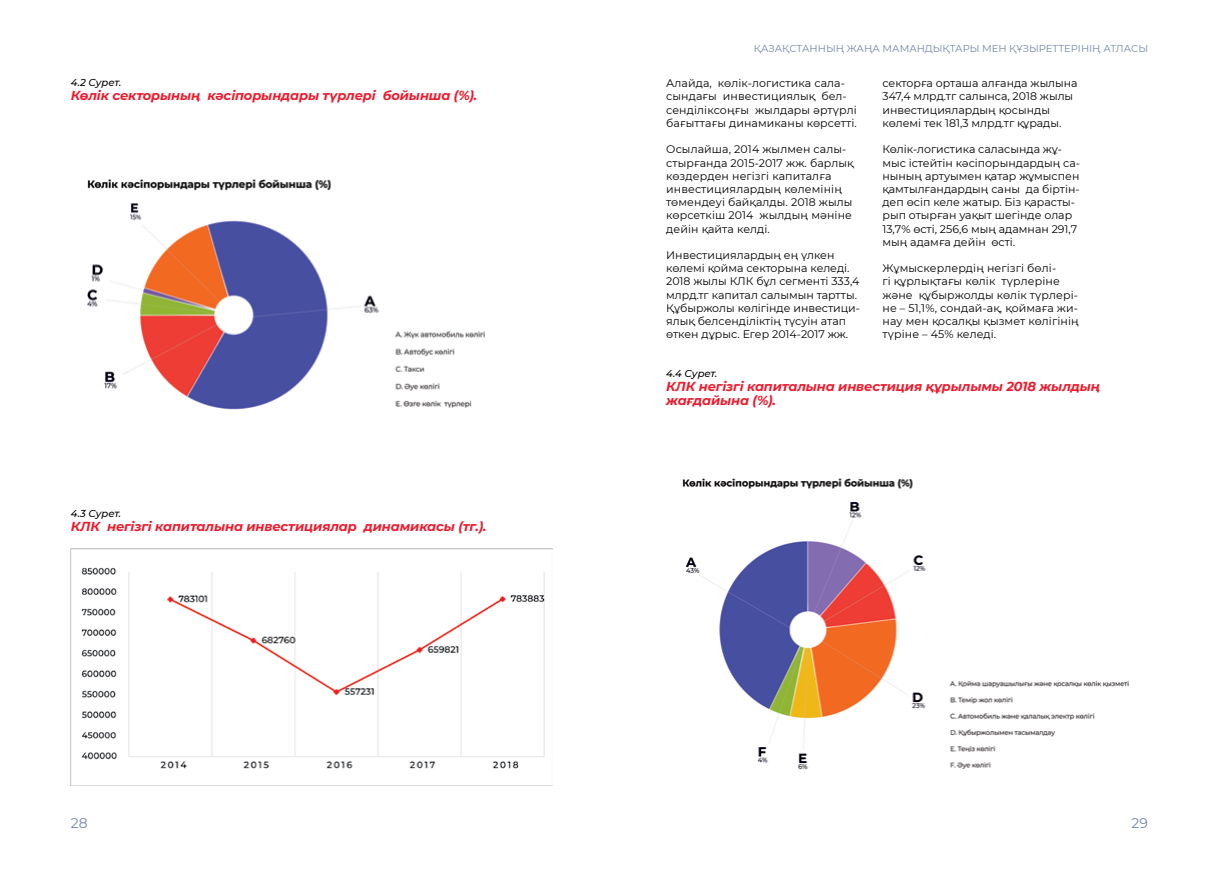
<style>
.page{position:relative;width:1219px;height:871px;background:#fff}
.page>*{position:absolute;margin:0;border:0;box-sizing:border-box;transform-origin:0 0}
.t1{font:14px "Montserrat";color:#7287ab}
.t2{font:italic 700 13px/14px "Montserrat";letter-spacing:-.01em;color:#ed1c2f}
.t3{font:11px/13.2px "Montserrat";color:#000}
.t4{font:10px "Montserrat";color:#7287ab}
.t5{font:italic 500 10px "Montserrat";color:#000}
</style>
<div class="page">
<img style="left:71px;top:548px;width:482px;height:237px">
<img style="left:87px;top:179px;width:398px;height:231px">
<img style="left:682px;top:478px;width:447px;height:292px">
<p class="t5" style="left:71px;top:76px;width:52px">4.2 Сурет.</p>
<p class="t2" style="left:71px;top:88px;width:408px">Көлік секторының кәсіпорындары түрлері бойынша (%).</p>
<p class="t5" style="left:71px;top:506px;width:52px">4.3 Сурет.</p>
<p class="t2" style="left:71px;top:518px;width:417px">КЛК негізгі капиталына инвестициялар динамикасы (тг.).</p>
<p class="t4" style="left:754px;top:42px;width:396px">ҚАЗАҚСТАННЫҢ ЖАҢА МАМАНДЫҚТАРЫ МЕН ҚҰЗЫРЕТТЕРІНІҢ АТЛАСЫ</p>
<p class="t3" style="left:666px;top:76px;width:192px">Алайда, көлік-логистика сала&shy;сындағы инвестициялық бел&shy;сенділіксоңғы жылдары әртүрлі бағыттағы динамиканы көрсетті.</p>
<p class="t3" style="left:666px;top:142px;width:189px">Осылайша, 2014 жылмен салы&shy;стырғанда 2015-2017 жж. барлық көздерден негізгі капиталға инвестициялардың көлемінің төмендеуі байқалды. 2018 жылы көрсеткіш 2014 жылдың мәніне дейін қайта келді.</p>
<p class="t3" style="left:666px;top:248px;width:195px">Инвестициялардың ең үлкен көлемі қойма секторына келеді.<br>2018 жылы КЛК бұл сегменті 333,4 млрд.тг капитал салымын тартты.<br>Құбыржолы көлігінде инвестици&shy;ялық белсенділіктің түсуін атап өткен дұрыс. Егер 2014-2017 жж.</p>
<p class="t3" style="left:882px;top:76px;width:197px">секторға орташа алғанда жылына<br>347,4 млрд.тг салынса, 2018 жылы инвестициялардың қосынды көлемі тек 181,3 млрд.тг құрады.</p>
<p class="t3" style="left:882px;top:142px;width:199px">Көлік-логистика саласында жұ&shy;мыс істейтін кәсіпорындардың са&shy;нының артуымен қатар жұмыспен қамтылғандардың саны да біртін&shy;деп өсіп келе жатыр. Біз қарасты&shy;рып отырған уақыт шегінде олар<br>13,7% өсті, 256,6 мың адамнан 291,7 мың адамға дейін өсті.</p>
<p class="t3" style="left:882px;top:261px;width:198px">Жұмыскерлердің негізгі бөлі-<br>гі құрлықтағы көлік түрлеріне және құбыржолды көлік түрлері&shy;не – 51,1%, сондай-ақ, қоймаға жи&shy;нау мен қосалқы қызмет көлігінің түріне – 45% келеді.</p>
<p class="t5" style="left:666px;top:366px;width:53px">4.4 Сурет.</p>
<p class="t2" style="left:666px;top:379px;width:436px">КЛК негізгі капиталына инвестиция құрылымы 2018 жылдың жағдайына (%).</p>
<p class="t1" style="left:71px;top:812px;width:18px">28</p>
<p class="t1" style="left:1132px;top:812px;width:18px">29</p>
</div>
